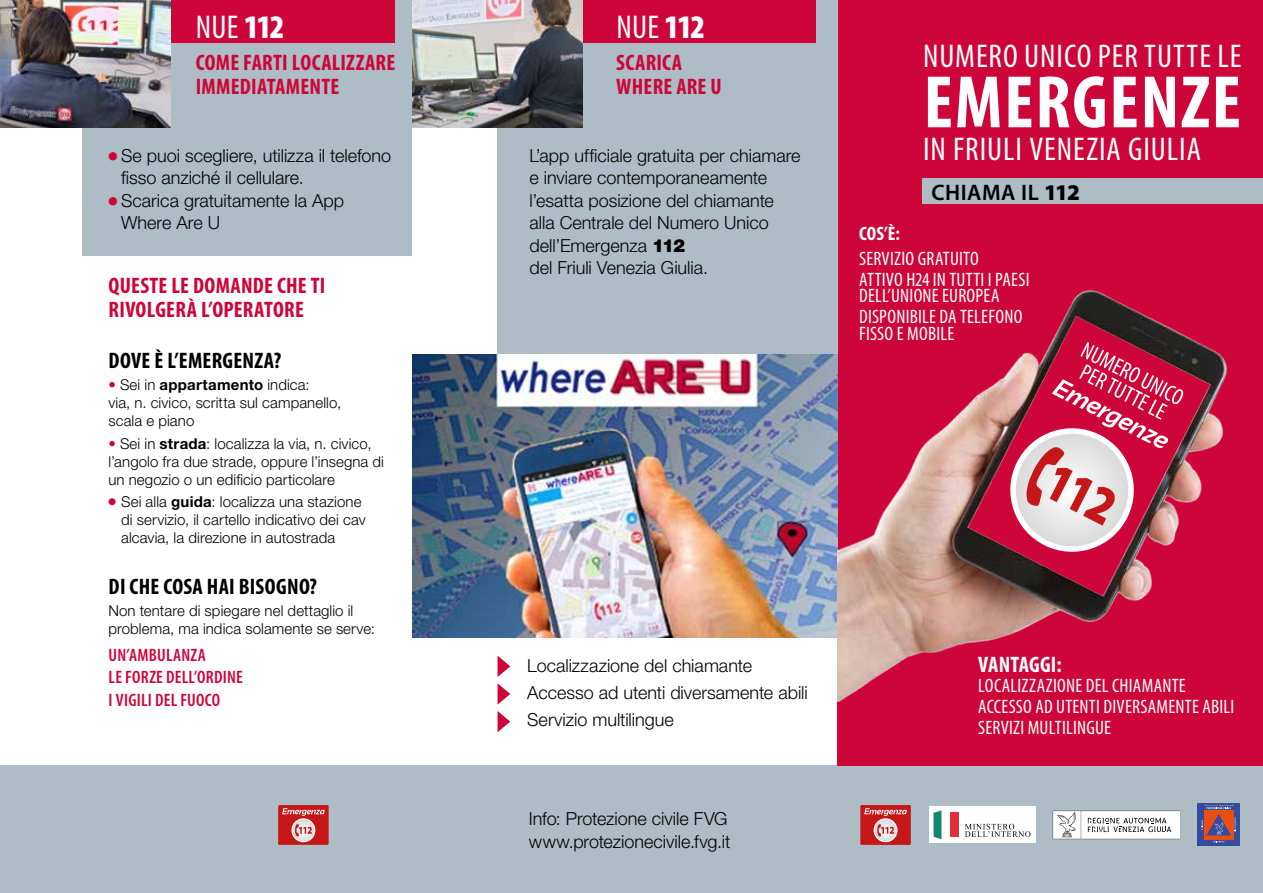
<style>
.page{position:relative;width:1263px;height:893px;background:#fff}
.page>*{position:absolute;margin:0;border:0;box-sizing:border-box;transform-origin:0 0}
.t1{font:700 condensed 75px "Myriad Pro";letter-spacing:.02em;color:#fff}
.t2{font:condensed 33px "Myriad Pro";letter-spacing:.03em;color:#fff}
.t3{font:700 condensed 22.5px/24px "Myriad Pro";letter-spacing:.01em;color:#ce0538}
.t4{font:700 condensed 22.5px "Myriad Pro";letter-spacing:.01em;color:#000}
.t5{font:600 22.5px "Myriad Pro";letter-spacing:.025em;color:#000}
.t6{font:700 condensed 22.5px "Myriad Pro";letter-spacing:.005em;color:#fff}
.t7{font:condensed 19.5px/20.7px "Myriad Pro";letter-spacing:.01em;color:#fff}
.t8{font:700 condensed 19.5px "Myriad Pro";color:#fff}
.t9{font:300 18px/22.5px "Helvetica Neue LT Std";color:#000}
.t10{font:600 condensed 18px/22.5px "Myriad Pro";letter-spacing:.01em;color:#ce0538}
.t11{font:300 15px/18px "Helvetica Neue LT Std";letter-spacing:.005em;color:#000}
.s1{font-weight:900}
.s2{color:#ce0538}
.s3{font-weight:700}
</style>
<div class="page">
<div style="left:400px;top:765px;width:450px;height:128px;background:#aebcc5"></div>
<div style="left:825px;top:765px;width:438px;height:128px;background:#aebcc5"></div>
<div style="left:0;top:765px;width:425px;height:128px;background:#aebcc5"></div>
<div style="left:838px;top:0;width:425px;height:765px;background:#ce0538"></div>
<div style="left:497px;top:0;width:341px;height:354px;background:#aebcc5"></div>
<div style="left:82px;top:0;width:330px;height:255px;background:#aebcc5"></div>
<div style="left:82px;top:0;width:313px;height:43px;background:#ce0538"></div>
<div style="left:497px;top:0;width:319px;height:43px;background:#ce0538"></div>
<div style="left:923px;top:179px;width:340px;height:25px;background:#aebcc5"></div>
<div style="left:860px;top:805px;width:51px;height:40px;background:#c51718"></div>
<svg style="left:873px;top:818px;width:25px;height:24px"></svg>
<svg style="left:864px;top:808px;width:43px;height:8px"></svg>
<div style="left:875px;top:819px;width:21px;height:22px;background:#e1e1e0;border-radius:11px"></div>
<svg style="left:877px;top:824px;width:17px;height:12px"></svg>
<div style="left:278px;top:805px;width:51px;height:40px;background:#c51718"></div>
<svg style="left:291px;top:818px;width:24px;height:24px"></svg>
<svg style="left:282px;top:808px;width:43px;height:8px"></svg>
<svg style="left:292px;top:819px;width:22px;height:22px"></svg>
<svg style="left:295px;top:824px;width:17px;height:12px"></svg>
<div style="left:1197px;top:804px;width:43px;height:42px;background:#364b9b"></div>
<div style="left:1204px;top:810px;width:30px;height:30px;background:linear-gradient(to right,#e94e0f,#e94e0f)"></div>
<svg style="left:1201px;top:805px;width:35px;height:30px"></svg>
<svg style="left:1053px;top:811px;width:127px;height:28px;background:#e2e2e2"></svg>
<div style="left:929px;top:806px;width:106px;height:37px;background:#fff"></div>
<svg style="left:933px;top:810px;width:8px;height:29px"></svg>
<div style="left:950px;top:813px;width:8px;height:24px;background:#e2313b"></div>
<svg style="left:965px;top:824px;width:65px;height:13px"></svg>
<img style="left:412px;top:354px;width:426px;height:284px">
<img style="left:412px;top:0;width:171px;height:127px">
<img style="left:0;top:0;width:170px;height:128px">
<svg style="left:497px;top:656px;width:13px;height:21px"></svg>
<svg style="left:497px;top:683px;width:13px;height:22px"></svg>
<svg style="left:497px;top:711px;width:13px;height:21px"></svg>
<img style="left:838px;top:290px;width:390px;height:411px">
<img style="left:969px;top:317px;width:241px;height:279px">
<svg style="left:1002px;top:342px;width:182px;height:218px"></svg>
<h2 class="t2" style="left:196px;top:7px;width:90px">NUE <span class="s1">112</span></h2>
<p class="t3" style="left:196px;top:50px;width:201px">COME FARTI LOCALIZZARE<br>IMMEDIATAMENTE</p>
<p class="t9" style="left:121px;top:144px;width:271px">Se puoi scegliere, utilizza il telefono fisso anziché il cellulare.<br>Scarica gratuitamente la App<br>Where Are U</p>
<p class="t3" style="left:109px;top:273px;width:218px">QUESTE LE DOMANDE CHE TI<br>RIVOLGERÀ L’OPERATORE</p>
<p class="t4" style="left:109px;top:346px;width:174px">DOVE È L’EMERGENZA?</p>
<p class="t11" style="left:108px;top:376px;width:234px"><span class="s2">•</span> Sei in <span class="s3">appartamento</span> indica:<br>via, n. civico, scritta sul campanello, scala e piano</p>
<p class="t11" style="left:108px;top:434px;width:277px"><span class="s2">•</span> Sei in <span class="s3">strada</span>: localizza la via, n. civico, l’angolo fra due strade, oppure l’insegna di un negozio o un edificio particolare</p>
<p class="t11" style="left:121px;top:492px;width:246px">Sei alla <span class="s3">guida</span>: localizza una stazione di servizio, il cartello indicativo dei cav alcavia, la direzione in autostrada</p>
<p class="t4" style="left:109px;top:572px;width:210px">DI CHE COSA HAI BISOGNO?</p>
<p class="t11" style="left:108px;top:601px;width:268px">Non tentare di spiegare nel dettaglio il problema, ma indica solamente se serve:</p>
<p class="t10" style="left:109px;top:643px;width:136px">UN’AMBULANZA<br>LE FORZE DELL’ORDINE<br>I VIGILI DEL FUOCO</p>
<h2 class="t2" style="left:616px;top:7px;width:90px">NUE <span class="s1">112</span></h2>
<p class="t3" style="left:616px;top:50px;width:107px">SCARICA<br>WHERE ARE U</p>
<p class="t9" style="left:529px;top:144px;width:273px">L’app ufficiale gratuita per chiamare e inviare contemporaneamente l’esatta posizione del chiamante alla Centrale del Numero Unico dell’Emergenza <span class="s1">112<br></span>del Friuli Venezia Giulia.</p>
<h2 class="t2" style="left:923px;top:36px;width:320px">NUMERO UNICO PER TUTTE LE</h2>
<h1 class="t1" style="left:923px;top:55px;width:319px">EMERGENZE</h1>
<h2 class="t2" style="left:923px;top:129px;width:279px">IN FRIULI VENEZIA GIULIA</h2>
<p class="t5" style="left:931px;top:178px;width:150px">CHIAMA IL <span class="s1">112</span></p>
<p class="t8" style="left:859px;top:221px;width:42px">COS’È:</p>
<p class="t7" style="left:859px;top:248px;width:172px">SERVIZIO GRATUITO<br>ATTIVO H24 IN TUTTI I PAESI</p>
<p class="t7" style="left:859px;top:285px;width:165px">DELL’UNIONE EUROPEA<br>DISPONIBILE DA TELEFONO</p>
<p class="t7" style="left:859px;top:322px;width:97px">FISSO E MOBILE</p>
<p class="t9" style="left:527px;top:652px;width:282px;line-height:27px">Localizzazione del chiamante<br>Accesso ad utenti diversamente abili<br>Servizio multilingue</p>
<p class="t9" style="left:529px;top:807px;width:203px">Info: Protezione civile FVG www.protezionecivile.fvg.it</p>
<p class="t6" style="left:978px;top:650px;width:85px">VANTAGGI:</p>
<p class="t7" style="left:978px;top:675px;width:258px">LOCALIZZAZIONE DEL CHIAMANTE<br>ACCESSO AD UTENTI DIVERSAMENTE ABILI<br>SERVIZI MULTILINGUE</p>
</div>
